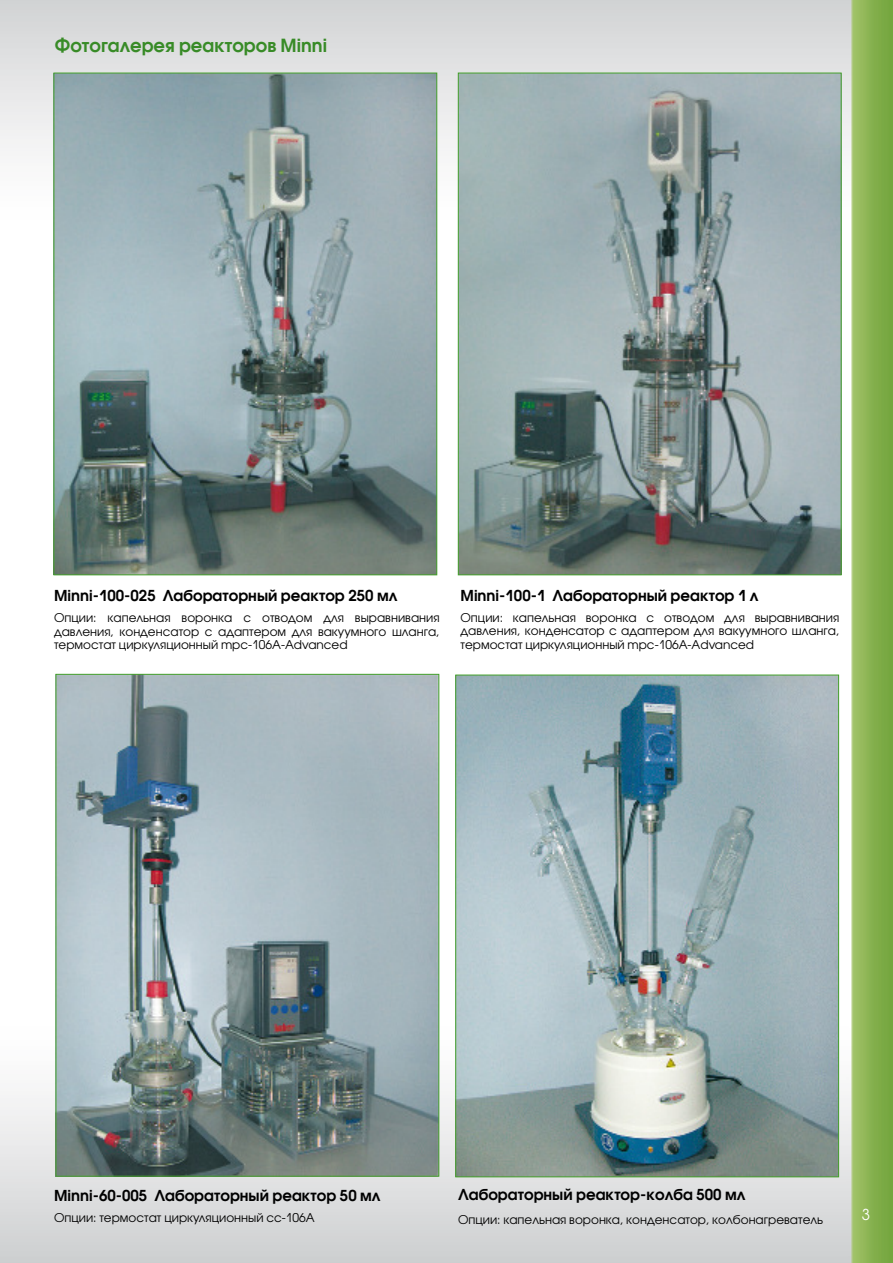
<style>
.page{position:relative;width:893px;height:1263px;background:#fff}
.page>*{position:absolute;margin:0;border:0;box-sizing:border-box;transform-origin:0 0}
.t1{font:600 18px "Avant Garde Gothic C";color:#388b27}
.t2{font:600 15px "Avant Garde Gothic C";color:#000}
.t3{font:15px "Avant Garde Gothic C";color:#fff}
.t4{font:12px/13.5px "Avant Garde Gothic C";color:#000;text-align:justify}
</style>
<div class="page">
<img style="left:0;top:0;width:892px;height:1263px">
<img style="left:56px;top:75px;width:379px;height:498px">
<img style="left:58px;top:676px;width:379px;height:499px">
<img style="left:460px;top:75px;width:379px;height:498px">
<img style="left:457px;top:677px;width:380px;height:498px">
<h1 class="t1" style="left:55px;top:38px;width:273px">Фотогалерея реакторов Minni</h1>
<p class="t2" style="left:54px;top:589px;width:345px">Minni-100-025 Лабораторный реактор 250 мл</p>
<p class="t4" style="left:54px;top:611px;width:387px">Опции: капельная воронка с отводом для выравнивания давления, конденсатор с адаптером для вакуумного шланга, термостат циркуляционный mpc-106A-Advanced</p>
<p class="t2" style="left:460px;top:589px;width:299px">Minni-100-1 Лабораторный реактор 1 л</p>
<p class="t4" style="left:460px;top:611px;width:380px">Опции: капельная воронка с отводом для выравнивания давления, конденсатор с адаптером для вакуумного шланга, термостат циркуляционный mpc-106A-Advanced</p>
<p class="t2" style="left:54px;top:1189px;width:328px">Minni-60-005 Лабораторный реактор 50 мл</p>
<p class="t4" style="left:54px;top:1211px;width:262px">Опции: термостат циркуляционный сс-106А</p>
<p class="t2" style="left:458px;top:1188px;width:289px">Лабораторный реактор-колба 500 мл</p>
<p class="t4" style="left:458px;top:1213px;width:366px">Опции: капельная воронка, конденсатор, колбонагреватель</p>
<p class="t3" style="left:861px;top:1207px;width:10px">3</p>
</div>
